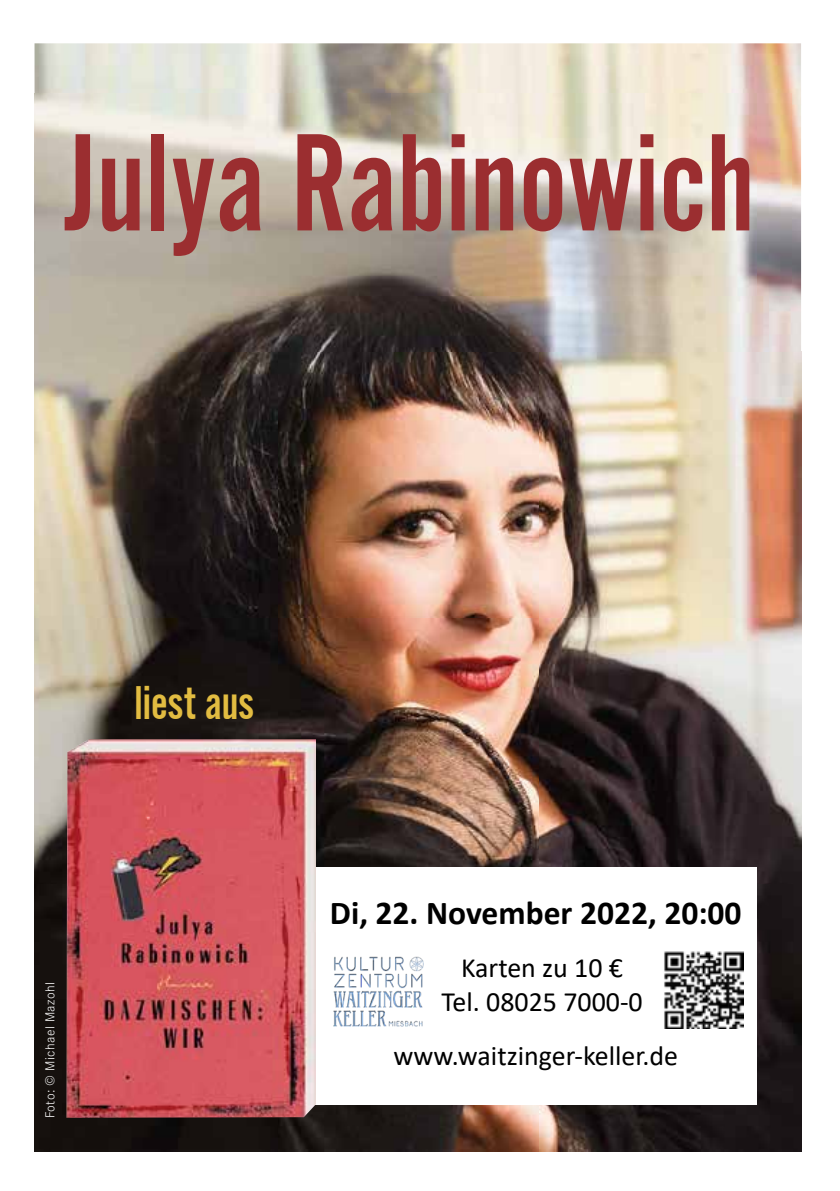
<style>
.page{position:relative;width:840px;height:1191px;background:#fff}
.page>*{position:absolute;margin:0;border:0;box-sizing:border-box;transform-origin:0 0}
.t1{font:144.2px "Alternate Got No 2 D";color:#9b2e30}
.t2{font:49.4px "Alternate Got No 2 D";color:#e2bc41}
.t3{font:700 33.4px "Calibri";color:#000}
.t4{font:28px/33.4px "Calibri";color:#000;text-align:center}
.t5{font:300 13.6px "Corporate S Pro";letter-spacing:.03em;color:#fff}
</style>
<div class="page">
<img style="left:34px;top:352px;width:766px;height:799px">
<div style="left:71px;top:867px;width:684px;height:238px;background:#fff"></div>
<img style="left:66px;top:739px;width:250px;height:378px">
<img style="left:34px;top:43px;width:766px;height:62px">
<img style="left:34px;top:295px;width:733px;height:57px">
<img style="left:767px;top:105px;width:33px;height:247px">
<img style="left:34px;top:93px;width:756px;height:202px">
<img style="left:333px;top:956px;width:91px;height:71px">
<img style="left:664px;top:951px;width:78px;height:77px">
<h1 class="t1" style="left:63px;top:108px;width:692px">Julya Rabinowich</h1>
<p class="t5" style="left:41px;top:1118px;width:137px;rotate:-90deg">Foto: © Michael Mazohl</p>
<h2 class="t2" style="left:134px;top:677px;width:121px">liest aus</h2>
<p class="t3" style="left:330px;top:889px;width:413px">Di, 22. November 2022, 20:00</p>
<p class="t4" style="left:441px;top:950px;width:203px">Karten zu 10 €<br>Tel. 08025 7000-0</p>
<p class="t4" style="left:393px;top:1037px;width:286px">www.waitzinger-keller.de</p>
</div>
